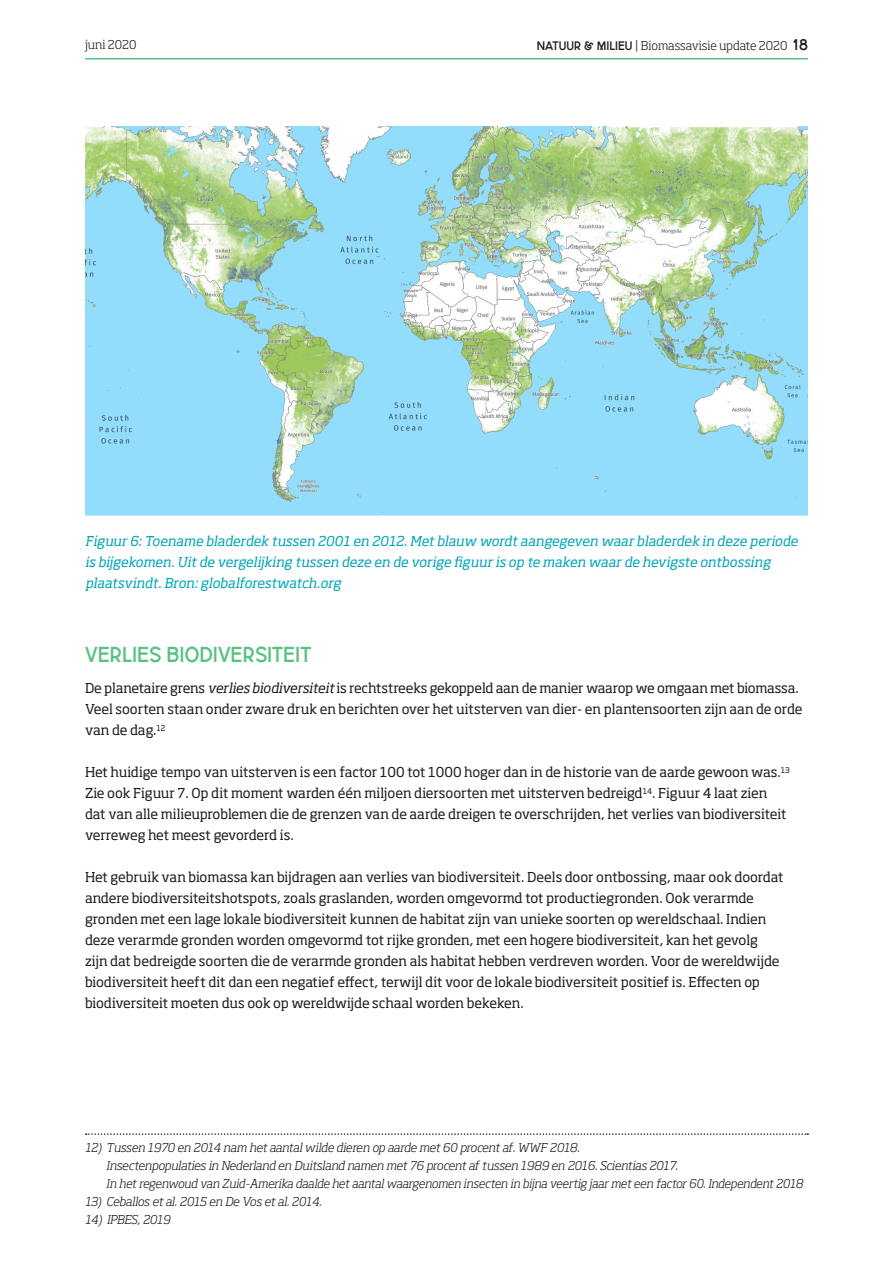
<style>
.page{position:relative;width:893px;height:1263px;background:#fff}
.page>*{position:absolute;margin:0;border:0;box-sizing:border-box;transform-origin:0 0}
.t1{font:21px "N&M Utrecht Bold";color:#58c283}
.t2{font:13.5px/21px "Soho Std";letter-spacing:-.01em;color:#1c1c1a}
.t3{font:italic 13.5px/21px "Soho Std";letter-spacing:-.01em;color:#00a5b9}
.t4{font:italic 300 12px/18px "Soho Std";color:#1c1c1a}
.t5{font:300 12px "Soho Std";color:#1c1c1a}
.s1{font-family:"N&M Utrecht Bold";font-weight:400}
.s2{font-family:"N&M Utrecht Bold";font-weight:400;font-size:15px}
.s3{font-style:italic}
</style>
<div class="page">
<hr style="left:85px;top:58px;width:723px;height:2px;background:#58c283">
<img style="left:85px;top:126px;width:723px;height:390px">
<svg style="left:86px;top:1133px;width:722px;height:2px"></svg>
<p class="t5" style="left:85px;top:37px;width:53px">juni 2020</p>
<p class="t5" style="left:537px;top:38px;width:273px"><span class="s1">NATUUR &amp; MILIEU</span> | Biomassavisie update 2020 <span class="s2">18</span></p>
<p class="t3" style="left:85px;top:530px;width:714px">Figuur 6: Toename bladerdek tussen 2001 en 2012. Met blauw wordt aangegeven waar bladerdek in deze periode is bijgekomen. Uit de vergelijking tussen deze en de vorige figuur is op te maken waar de hevigste ontbossing plaatsvindt. Bron: globalforestwatch.org</p>
<h1 class="t1" style="left:85px;top:646px;width:228px">VERLIES BIODIVERSITEIT</h1>
<p class="t2" style="left:85px;top:677px;width:719px">De planetaire grens <span class="s3">verlies biodiversiteit</span> is rechtstreeks gekoppeld aan de manier waarop we omgaan met biomassa.<br>Veel soorten staan onder zware druk en berichten over het uitsterven van dier- en plantensoorten zijn aan de orde van de dag.<sup>12</sup></p>
<p class="t2" style="left:85px;top:761px;width:706px">Het huidige tempo van uitsterven is een factor 100 tot 1000 hoger dan in de historie van de aarde gewoon was.<sup>13<br></sup>Zie ook Figuur 7. Op dit moment warden één miljoen diersoorten met uitsterven bedreigd<sup>14</sup>. Figuur 4 laat zien dat van alle milieuproblemen die de grenzen van de aarde dreigen te overschrijden, het verlies van biodiversiteit verreweg het meest gevorderd is.</p>
<p class="t2" style="left:85px;top:866px;width:700px">Het gebruik van biomassa kan bijdragen aan verlies van biodiversiteit. Deels door ontbossing, maar ook doordat andere biodiversiteitshotspots, zoals graslanden, worden omgevormd tot productiegronden. Ook verarmde gronden met een lage lokale biodiversiteit kunnen de habitat zijn van unieke soorten op wereldschaal. Indien deze verarmde gronden worden omgevormd tot rijke gronden, met een hogere biodiversiteit, kan het gevolg zijn dat bedreigde soorten die de verarmde gronden als habitat hebben verdreven worden. Voor de wereldwijde biodiversiteit heeft dit dan een negatief effect, terwijl dit voor de lokale biodiversiteit positief is. Effecten op biodiversiteit moeten dus ook op wereldwijde schaal worden bekeken.</p>
<p class="t4" style="left:106px;top:1138px;width:698px;text-indent:-21px">12) Tussen 1970 en 2014 nam het aantal wilde dieren op aarde met 60 procent af. WWF 2018.<br>Insectenpopulaties in Nederland en Duitsland namen met 76 procent af tussen 1989 en 2016. Scientias 2017.<br>In het regenwoud van Zuid-Amerika daalde het aantal waargenomen insecten in bijna veertig jaar met een factor 60. Independent 2018</p>
<p class="t4" style="left:85px;top:1192px;width:238px">13) Ceballos et al. 2015 en De Vos et al. 2014.</p>
<p class="t4" style="left:85px;top:1210px;width:87px">14) IPBES, 2019</p>
</div>
